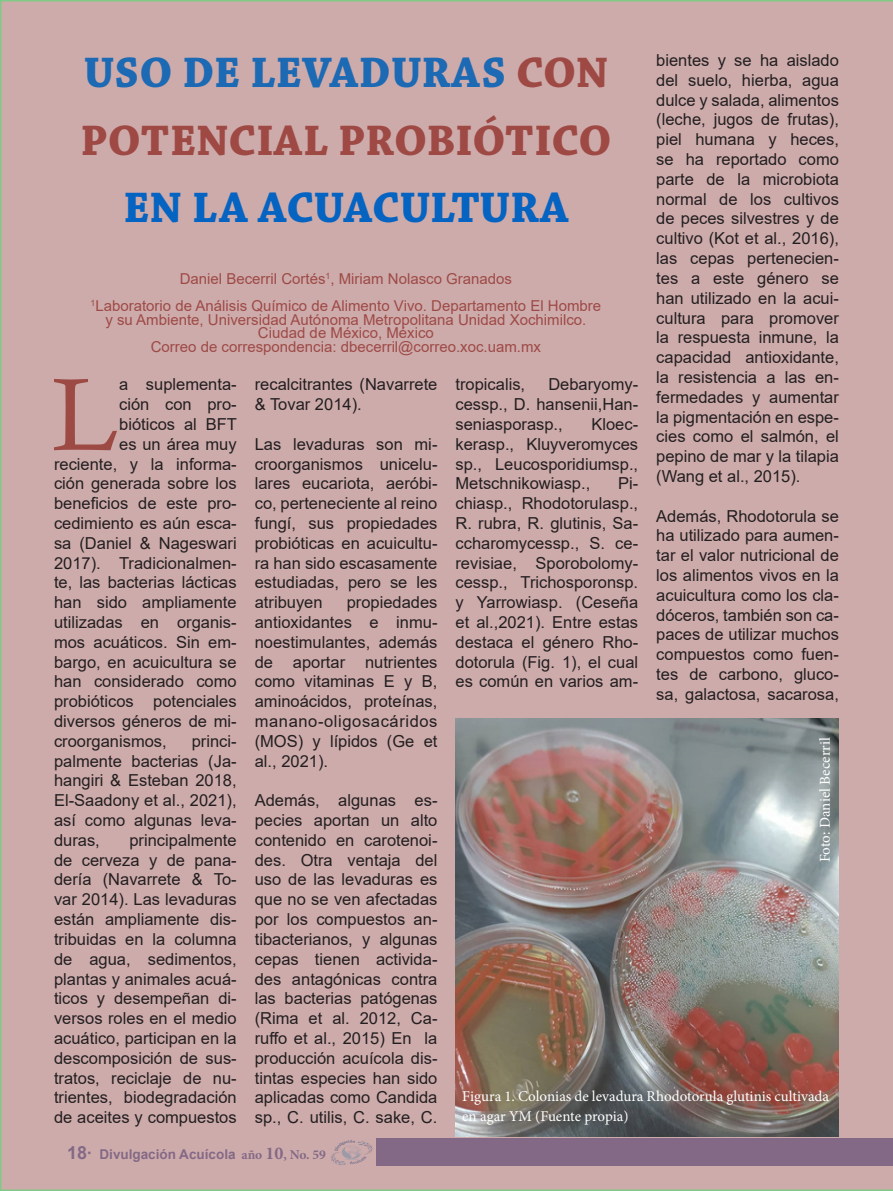
<style>
.page{position:relative;width:893px;height:1191px;background:#ceabab}
.page>*{position:absolute;margin:0;border:0;box-sizing:border-box;transform-origin:0 0}
.t1{font:102.9px "Calisto";color:#9d4944}
.t2{font:700 45px/67.5px "Chaparral Pro";color:#9e4944;text-align:center}
.t3{font:16.5px/19.8px "Arial";color:#231f20;text-align:justify}
.No_Spacing{font:15px "Arial";color:#9d4a46}
.t4{font:15px/19.8px "Minion Pro";color:#fff}
.t5{font:700 13.5px "Arial";color:#253f8e}
.s1{color:#1c69b4}
.s2{color:#0563c1}
.s3{font-size:18px}
.s4{font-family:"Minion Pro"}
.s5{font-family:"Minion Pro";font-size:18px}
</style>
<div class="page">
<img style="left:455px;top:719px;width:384px;height:418px">
<p class="t2" style="left:81px;top:41px;width:533px"><span class="s1">USO DE LEVADURAS</span> CON<br>POTENCIAL PROBIÓTICO<br><span class="s2">EN LA ACUACULTURA</span></p>
<p class="t3" style="left:656px;top:50px;width:184px">bientes y se ha aislado del suelo, hierba, agua dulce y salada, alimentos (leche, jugos de frutas), piel humana y heces, se ha reportado como parte de la microbiota normal de los cultivos de peces silvestres y de cultivo (Kot et al., 2016), las cepas pertenecien&shy;tes a este género se han utilizado en la acui&shy;cultura para promover la respuesta inmune, la capacidad antioxidante, la resistencia a las en&shy;fermedades y aumentar la pigmentación en espe&shy;cies como el salmón, el pepino de mar y la tilapia (Wang et al., 2015).</p>
<p class="t3" style="left:656px;top:506px;width:184px">Además, Rhodotorula se ha utilizado para aumen&shy;tar el valor nutricional de los alimentos vivos en la acuicultura como los cla&shy;dóceros, también son ca&shy;paces de utilizar muchos compuestos como fuen&shy;tes de carbono, gluco&shy;sa, galactosa, sacarosa,</p>
<p class="No_Spacing" style="left:180px;top:269px;width:334px">Daniel Becerril Cortés<sup>1</sup>, Miriam Nolasco Granados</p>
<p class="No_Spacing" style="left:91px;top:296px;width:512px"><sup>1</sup>Laboratorio de Análisis Químico de Alimento Vivo. Departamento El Hombre</p>
<p class="No_Spacing" style="left:105px;top:309px;width:483px">y su Ambiente, Universidad Autónoma Metropolitana Unidad Xochimilco.</p>
<p class="No_Spacing" style="left:258px;top:323px;width:177px">Ciudad de México, México</p>
<p class="No_Spacing" style="left:151px;top:336px;width:392px">Correo de correspondencia: dbecerril@correo.xoc.uam.mx</p>
<p class="t1" style="left:52px;top:355px;width:69px">L</p>
<p class="t3" style="left:119px;top:374px;width:119px">a suplementa-</p>
<p class="t3" style="left:255px;top:374px;width:184px">recalcitrantes (Navarrete &amp; Tovar 2014).</p>
<p class="t3" style="left:255px;top:434px;width:184px">Las levaduras son mi&shy;croorganismos unicelu&shy;lares eucariota, aeróbi&shy;co, perteneciente al reino fungí, sus propiedades probióticas en acuicultu&shy;ra han sido escasamente estudiadas, pero se les atribuyen</p>
<p class="t3" style="left:455px;top:374px;width:71px">tropicalis,</p>
<p class="t3" style="left:455px;top:374px;width:184px;text-indent:93px">Debaryomy&shy;cessp., D. hansenii,Han&shy;seniasporasp.,</p>
<p class="t3" style="left:119px;top:394px;width:119px">ción con pro-</p>
<p class="t3" style="left:119px;top:414px;width:119px">bióticos al BFT</p>
<p class="t3" style="left:119px;top:434px;width:119px">es un área muy</p>
<p class="t3" style="left:54px;top:454px;width:184px">reciente, y la informa-</p>
<p class="t3" style="left:54px;top:473px;width:184px">ción generada sobre los</p>
<p class="t3" style="left:54px;top:493px;width:184px">beneficios de este pro-</p>
<p class="t3" style="left:54px;top:513px;width:184px">cedimiento es aún esca-</p>
<p class="t3" style="left:54px;top:533px;width:184px">sa (Daniel &amp; Nageswari</p>
<p class="t3" style="left:54px;top:553px;width:184px">2017). Tradicionalmen-</p>
<p class="t3" style="left:54px;top:572px;width:184px">te, las bacterias lácticas</p>
<p class="t3" style="left:54px;top:592px;width:184px">han sido ampliamente</p>
<p class="t3" style="left:54px;top:612px;width:184px">utilizadas en organis-</p>
<p class="t3" style="left:54px;top:632px;width:184px">mos acuáticos. Sin em-</p>
<p class="t3" style="left:54px;top:652px;width:184px">bargo, en acuicultura se</p>
<p class="t3" style="left:54px;top:671px;width:184px">han considerado como</p>
<p class="t3" style="left:54px;top:691px;width:184px">probióticos potenciales</p>
<p class="t3" style="left:54px;top:711px;width:184px">diversos géneros de mi-</p>
<p class="t3" style="left:54px;top:731px;width:114px">croorganismos,</p>
<p class="t3" style="left:455px;top:414px;width:184px;text-indent:136px">Kloec&shy;kerasp., Kluyveromyces sp., Leucosporidiumsp., Metschnikowiasp.,</p>
<p class="t3" style="left:455px;top:473px;width:184px;text-indent:163px">Pi&shy;chiasp., Rhodotorulasp., R. rubra, R. glutinis, Sa&shy;ccharomycessp., S. ce&shy;revisiae, Sporobolomy&shy;cessp., Trichosporonsp. y Yarrowiasp. (Ceseña et al.,2021). Entre estas destaca el género Rho&shy;dotorula (Fig. 1), el cual es común en varios am-</p>
<p class="t3" style="left:255px;top:592px;width:184px;text-indent:92px">propiedades antioxidantes e inmu&shy;noestimulantes, además de aportar nutrientes como vitaminas E y B, aminoácidos, proteínas, manano-oligosacáridos (MOS) y lípidos (Ge et al., 2021).</p>
<p class="t3" style="left:255px;top:790px;width:184px">Además, algunas es&shy;pecies aportan un alto contenido en carotenoi&shy;des. Otra ventaja del uso de las levaduras es que no se ven afectadas por los compuestos an&shy;tibacterianos, y algunas cepas tienen activida&shy;des antagónicas contra las bacterias patógenas (Rima et al. 2012, Ca&shy;ruffo et al., 2015) En la producción acuícola dis&shy;tintas especies han sido aplicadas como Candida sp., C. utilis, C. sake, C.</p>
<p class="t3" style="left:54px;top:731px;width:184px;text-indent:138px">princi&shy;palmente bacterias (Ja&shy;hangiri &amp; Esteban 2018, El-Saadony et al., 2021), así como algunas leva&shy;duras,</p>
<p class="t4" style="left:815px;top:862px;width:126px;rotate:-90deg">Foto: Daniel Becerril</p>
<p class="t3" style="left:54px;top:830px;width:184px;text-indent:75px">principalmente de cerveza y de pana&shy;dería (Navarrete &amp; To&shy;var 2014). Las levaduras están ampliamente dis&shy;tribuidas en la columna de agua, sedimentos, plantas y animales acuá&shy;ticos y desempeñan di&shy;versos roles en el medio acuático, participan en la descomposición de sus&shy;tratos, reciclaje de nu&shy;trientes, biodegradación de aceites y compuestos</p>
<p class="t4" style="left:462px;top:1086px;width:368px">Figura 1. Colonias de levadura Rhodotorula glutinis cultivada en agar YM (Fuente propia)</p>
<p class="t5" style="left:67px;top:1144px;width:260px"><span class="s3">18</span><sup>.</sup> Divulgación Acuícola <span class="s4">año</span> <span class="s5">10</span><span class="s4">, No. 59</span></p>
</div>
